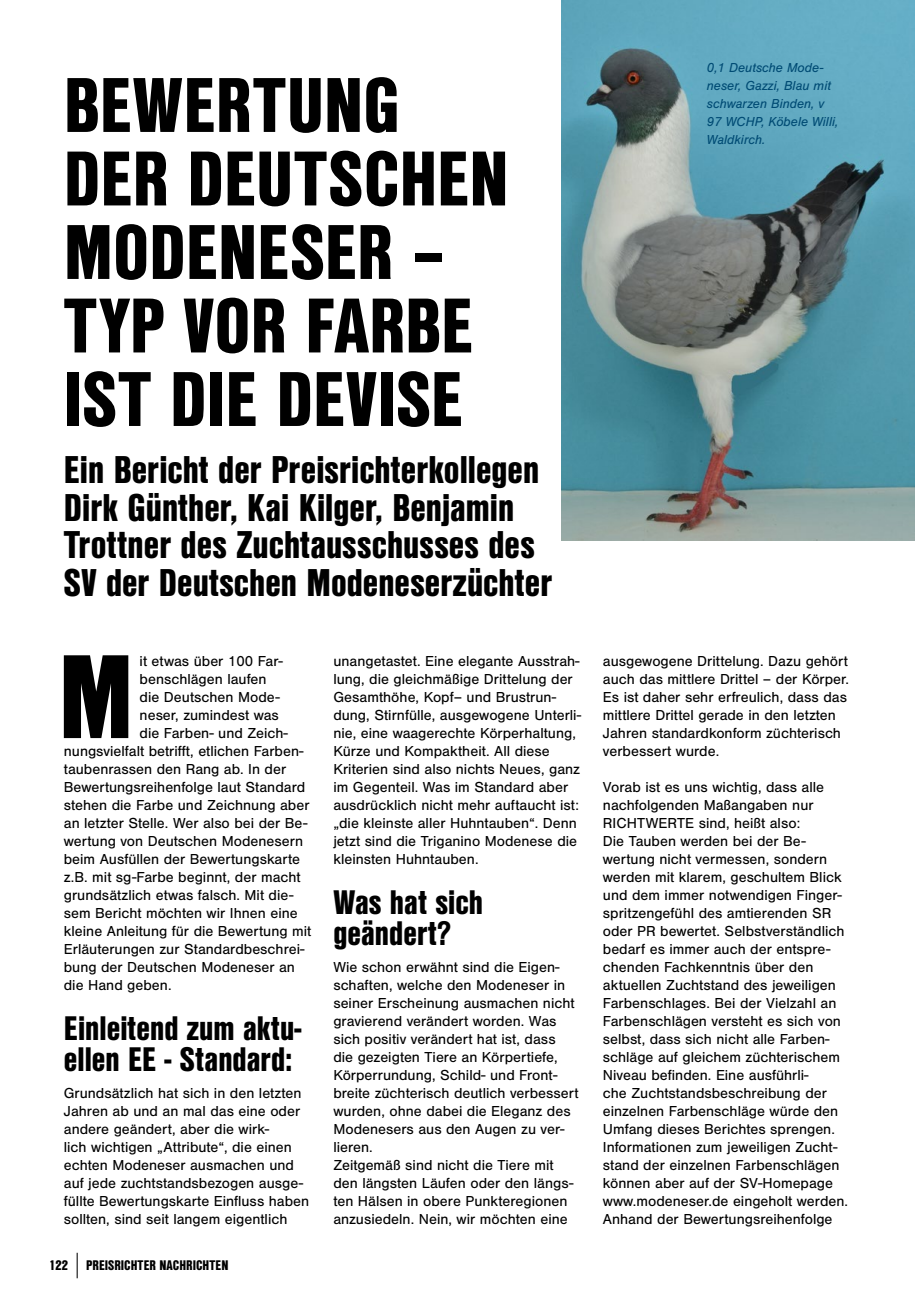
<style>
.page{position:relative;width:915px;height:1297px;background:#fff}
.page>*{position:absolute;margin:0;border:0;box-sizing:border-box;transform-origin:0 0}
.t1{font:900 115.35px "Nimbus San Con L";color:#000}
.t2{font:900 75px/73.5px "Nimbus San Con L";color:#000}
.t3{font:900 37.5px/37.5px "Nimbus San Con L";color:#000}
.t4{font:900 33px/31.5px "Nimbus San Con L";color:#000}
.t5{font:15px/18px "Nimbus San";color:#000}
.t6{font:italic 13.5px/18px "Nimbus San";color:#004b74}
.t7{font:900 13.5px "Nimbus San Con L";color:#000}
</style>
<div class="page">
<img style="left:561px;top:0;width:353px;height:540px">
<svg style="left:77px;top:1253px;width:1px;height:25px"></svg>
<h2 class="t2" style="left:64px;top:65px;width:446px">BEWERTUNG<br>DER DEUTSCHEN<br>MODENESER –<br>TYP VOR FARBE<br>IST DIE DEVISE</h2>
<h3 class="t3" style="left:64px;top:449px;width:489px">Ein Bericht der Preisrichterkollegen Dirk Günther, Kai Kilger, Benjamin Trottner des Zuchtausschusses des SV der Deutschen Modeneserzüchter</h3>
<p class="t6" style="left:706px;top:59px;width:133px">0,1 Deutsche Mode&shy;neser, Gazzi, Blau mit schwarzen Binden, v<br>97 WCHP, Köbele Willi,<br>Waldkirch.</p>
<h1 class="t1" style="left:58px;top:610px;width:77px">M</h1>
<p class="t5" style="left:140px;top:652px;width:145px">it etwas über 100 Far-</p>
<p class="t5" style="left:140px;top:670px;width:128px">benschlägen laufen</p>
<p class="t5" style="left:140px;top:688px;width:142px">die Deutschen Mode-</p>
<p class="t5" style="left:140px;top:706px;width:141px">neser, zumindest was</p>
<p class="t5" style="left:140px;top:724px;width:150px">die Farben- und Zeich-</p>
<p class="t5" style="left:64px;top:742px;width:241px">nungsvielfalt betrifft, etlichen Farben-</p>
<p class="t5" style="left:64px;top:760px;width:224px">taubenrassen den Rang ab. In der</p>
<p class="t5" style="left:64px;top:778px;width:243px">Bewertungsreihenfolge laut Standard</p>
<p class="t5" style="left:64px;top:796px;width:247px">stehen die Farbe und Zeichnung aber</p>
<p class="t5" style="left:64px;top:814px;width:245px">an letzter Stelle. Wer also bei der Be-</p>
<p class="t5" style="left:64px;top:832px;width:241px">wertung von Deutschen Modenesern</p>
<p class="t5" style="left:64px;top:850px;width:237px">beim Ausfüllen der Bewertungskarte</p>
<p class="t5" style="left:64px;top:868px;width:238px">z.B. mit sg-Farbe beginnt, der macht</p>
<p class="t5" style="left:64px;top:886px;width:231px">grundsätzlich etwas falsch. Mit die-</p>
<p class="t5" style="left:64px;top:904px;width:235px">sem Bericht möchten wir Ihnen eine</p>
<p class="t5" style="left:64px;top:922px;width:249px">kleine Anleitung für die Bewertung mit</p>
<p class="t5" style="left:64px;top:940px;width:242px">Erläuterungen zur Standardbeschrei-</p>
<p class="t5" style="left:64px;top:958px;width:232px">bung der Deutschen Modeneser an</p>
<p class="t5" style="left:64px;top:976px;width:109px">die Hand geben.</p>
<h3 class="t4" style="left:64px;top:1011px;width:239px">Einleitend zum aktu&shy;ellen EE - Standard:</h3>
<p class="t5" style="left:64px;top:1084px;width:247px">Grundsätzlich hat sich in den letzten Jahren ab und an mal das eine oder andere geändert, aber die wirk-<br>lich wichtigen „Attribute“, die einen echten Modeneser ausmachen und auf jede zuchtstandsbezogen ausge&shy;füllte Bewertungskarte Einfluss haben sollten, sind seit langem eigentlich</p>
<p class="t7" style="left:49px;top:1255px;width:20px">122</p>
<p class="t7" style="left:86px;top:1255px;width:144px">PREISRICHTER NACHRICHTEN</p>
<p class="t5" style="left:333px;top:652px;width:249px">unangetastet. Eine elegante Ausstrah&shy;lung, die gleichmäßige Drittelung der Gesamthöhe, Kopf– und Brustrun&shy;dung, Stirnfülle, ausgewogene Unterli&shy;nie, eine waagerechte Körperhaltung, Kürze und Kompaktheit. All diese Kriterien sind also nichts Neues, ganz im Gegenteil. Was im Standard aber ausdrücklich nicht mehr auftaucht ist: „die kleinste aller Huhntauben“. Denn jetzt sind die Triganino Modenese die kleinsten Huhntauben.</p>
<h3 class="t4" style="left:333px;top:885px;width:151px">Was hat sich geändert?</h3>
<p class="t5" style="left:333px;top:958px;width:246px">Wie schon erwähnt sind die Eigen&shy;schaften, welche den Modeneser in seiner Erscheinung ausmachen nicht gravierend verändert worden. Was sich positiv verändert hat ist, dass die gezeigten Tiere an Körpertiefe, Körperrundung, Schild- und Front&shy;breite züchterisch deutlich verbessert wurden, ohne dabei die Eleganz des Modenesers aus den Augen zu ver&shy;lieren.<br>Zeitgemäß sind nicht die Tiere mit den längsten Läufen oder den längs&shy;ten Hälsen in obere Punkteregionen anzusiedeln. Nein, wir möchten eine</p>
<p class="t5" style="left:602px;top:652px;width:248px">ausgewogene Drittelung. Dazu gehört auch das mittlere Drittel – der Körper.<br>Es ist daher sehr erfreulich, dass das mittlere Drittel gerade in den letzten Jahren standardkonform züchterisch verbessert wurde.</p>
<p class="t5" style="left:602px;top:778px;width:247px">Vorab ist es uns wichtig, dass alle nachfolgenden Maßangaben nur RICHTWERTE sind, heißt also:<br>Die Tauben werden bei der Be&shy;wertung nicht vermessen, sondern werden mit klarem, geschultem Blick und dem immer notwendigen Finger&shy;spritzengefühl des amtierenden SR oder PR bewertet. Selbstverständlich bedarf es immer auch der entspre&shy;chenden Fachkenntnis über den aktuellen Zuchtstand des jeweiligen Farbenschlages. Bei der Vielzahl an Farbenschlägen versteht es sich von selbst, dass sich nicht alle Farben&shy;schläge auf gleichem züchterischem Niveau befinden. Eine ausführli-<br>che Zuchtstandsbeschreibung der einzelnen Farbenschläge würde den Umfang dieses Berichtes sprengen.<br>Informationen zum jeweiligen Zucht&shy;stand der einzelnen Farbenschlägen können aber auf der SV-Homepage www.modeneser.de eingeholt werden.<br>Anhand der Bewertungsreihenfolge</p>
</div>
